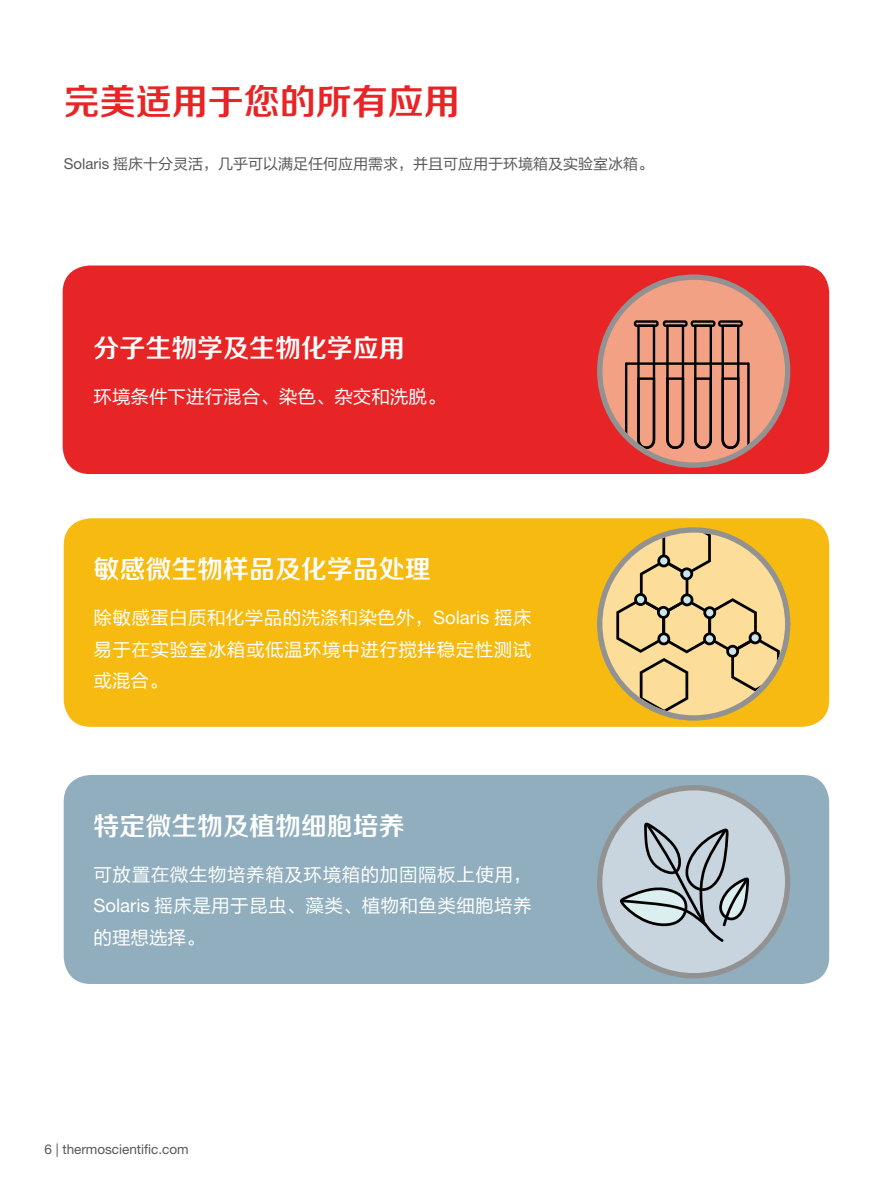
<style>
.page{position:relative;width:893px;height:1191px;background:#fff}
.page>*{position:absolute;margin:0;border:0;box-sizing:border-box;transform-origin:0 0}
.t1{font:36px "FZZZHONGJW GB1 0";color:#e72426}
.t2{font:25.95px "FZZZHONGJW GB1 0";color:#fff}
.t3{font:18.6px/31.5px "FZLTHJW GB1 0";letter-spacing:.02em;color:#fff;text-align:justify}
.t4{font:18.6px "FZLTHJW GB1 0";color:#fff}
.t5{font:15px "FZLTHJW GB1 0";color:#595757}
.t6{font:13.5px "Helvetica Neue LT Std";color:#595757}
.s1{font-family:"Helvetica Neue LT Std"}
</style>
<div class="page">
<div style="left:63px;top:265px;width:766px;height:209px;background:#e72426"></div>
<div style="left:600px;top:277px;width:188px;height:188px;background:#f3a184;border-radius:50%"></div>
<svg style="left:625px;top:320px;width:125px;height:142px"></svg>
<div style="left:597px;top:274px;width:193px;height:194px;border:5px solid #929292;border-radius:50%"></div>
<div style="left:64px;top:518px;width:765px;height:209px;background:#f6ba10;border-radius:27px"></div>
<div style="left:64px;top:775px;width:765px;height:209px;background:#90aebd;border-radius:27px"></div>
<svg style="left:600px;top:530px;width:188px;height:188px"></svg>
<svg style="left:616px;top:533px;width:164px;height:180px;background:#ddc17e"></svg>
<div style="left:597px;top:527px;width:193px;height:193px;border:5px solid #929292;border-radius:50%"></div>
<div style="left:600px;top:787px;width:188px;height:188px;background:#c9d5de;border-radius:50%"></div>
<svg style="left:620px;top:822px;width:129px;height:120px"></svg>
<div style="left:597px;top:785px;width:193px;height:193px;border:5px solid #929292;border-radius:50%"></div>
<h1 class="t1" style="left:64px;top:82px;width:398px">完美适用于您的所有应用</h1>
<p class="t5" style="left:64px;top:156px;width:591px"><span class="s1">Solaris</span> 摇床十分灵活，几乎可以满足任何应用需求，并且可应用于环境箱及实验室冰箱。</p>
<h2 class="t2" style="left:94px;top:333px;width:313px">分子生物学及生物化学应用</h2>
<p class="t4" style="left:94px;top:386px;width:353px">环境条件下进行混合、染色、杂交和洗脱。</p>
<h2 class="t2" style="left:94px;top:554px;width:339px">敏感微生物样品及化学品处理</h2>
<p class="t3" style="left:94px;top:602px;width:439px">除敏感蛋白质和化学品的洗涤和染色外，<span class="s1">Solaris</span> 摇床易于在实验室冰箱或低温环境中进行搅拌稳定性测试或混合。</p>
<h2 class="t2" style="left:94px;top:811px;width:313px">特定微生物及植物细胞培养</h2>
<p class="t3" style="left:94px;top:859px;width:440px">可放置在微生物培养箱及环境箱的加固隔板上使用，<span class="s1">Solaris</span> 摇床是用于昆虫、藻类、植物和鱼类细胞培养的理想选择。</p>
<p class="t6" style="left:44px;top:1141px;width:146px">6 | thermoscientific.com</p>
</div>
